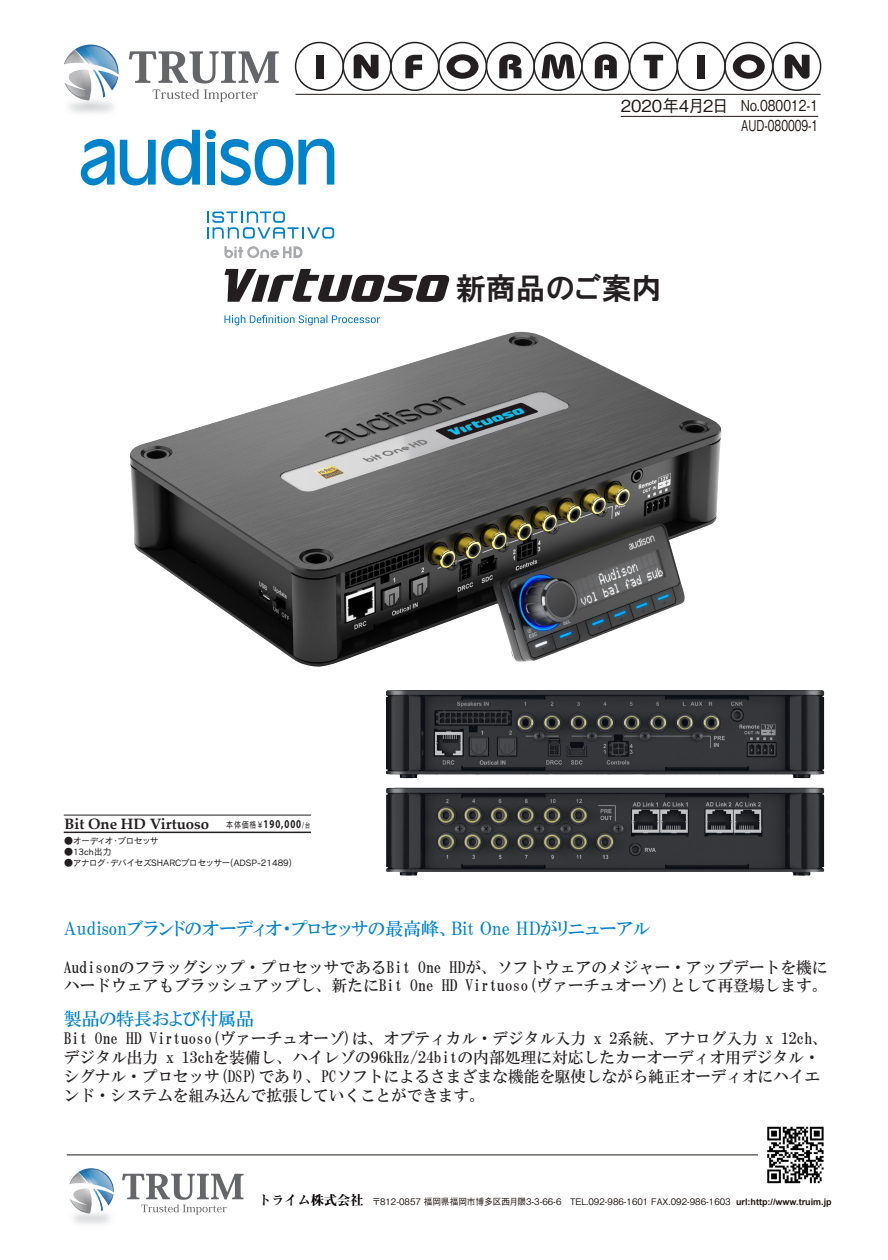
<style>
.page{position:relative;width:888px;height:1260px;background:#fff}
.page>*{position:absolute;margin:0;border:0;box-sizing:border-box;transform-origin:0 0}
.t1{font:30px "HGP Gothic E";color:#231f20}
.t2{font:18px "HGP Mincho B";color:#0082c8}
.t3{font:15.75px/18.9px "HG Mincho B";color:#231f20}
.t4{font:500 15px/20.1px "Gothic BBB Pr 6 N";color:#211814;text-align:right;scale:.82 1}
.t5{font:700 15px "Palatino Linotype";color:#231f20}
.t6{font:500 9px "Gothic BBB Pr 6 N";color:#211814;scale:.96 1}
.t7{font:9px "Cezanne Pro N M";letter-spacing:-.055em;color:#231f20}
.t8{font:9px "Cezanne Pro N M";letter-spacing:-.095em;color:#231f20}
.s1{font-size:16.5px}
.s2{font-family:"Cezanne Pro N M";font-weight:400;font-size:9px}
.s3{font-family:"Myriad Pro";font-size:12px}
.s4{font-family:"Cezanne Pro N M";font-weight:400;font-size:7.5px}
.s5{font-family:"Midashi Min Pr 6 N MA31";font-weight:400;font-size:13.2px;color:#070304}
.s6{font-family:"Arial";font-weight:700}
</style>
<div class="page">
<hr style="left:296px;top:94px;width:525px;height:1px;background:#211814">
<img style="left:69px;top:100px;width:44px;height:13px">
<svg style="left:64px;top:45px;width:55px;height:55px"></svg>
<svg style="left:129px;top:51px;width:150px;height:51px"></svg>
<svg style="left:447px;top:54px;width:32px;height:25px"></svg>
<svg style="left:541px;top:54px;width:34px;height:25px"></svg>
<svg style="left:405px;top:55px;width:17px;height:23px"></svg>
<div style="left:316px;top:55px;width:8px;height:23px;background:#231f20"></div>
<svg style="left:354px;top:54px;width:25px;height:25px"></svg>
<svg style="left:499px;top:54px;width:22px;height:24px"></svg>
<svg style="left:595px;top:54px;width:22px;height:24px"></svg>
<div style="left:697px;top:55px;width:8px;height:23px;background:#231f20"></div>
<svg style="left:785px;top:54px;width:25px;height:25px"></svg>
<svg style="left:644px;top:55px;width:19px;height:23px"></svg>
<svg style="left:733px;top:54px;width:32px;height:25px"></svg>
<div style="left:772px;top:42px;width:49px;height:49px;border:2px solid #231f20;border-radius:50%"></div>
<div style="left:724px;top:42px;width:49px;height:49px;border:2px solid #231f20;border-radius:50%"></div>
<div style="left:677px;top:42px;width:49px;height:49px;border:2px solid #231f20;border-radius:50%"></div>
<div style="left:629px;top:42px;width:49px;height:49px;border:2px solid #231f20;border-radius:50%"></div>
<div style="left:581px;top:42px;width:49px;height:49px;border:2px solid #231f20;border-radius:50%"></div>
<div style="left:533px;top:42px;width:50px;height:49px;border:2px solid #231f20;border-radius:50%"></div>
<div style="left:486px;top:42px;width:49px;height:49px;border:2px solid #231f20;border-radius:50%"></div>
<div style="left:438px;top:42px;width:49px;height:49px;border:2px solid #231f20;border-radius:50%"></div>
<div style="left:390px;top:42px;width:49px;height:49px;border:2px solid #231f20;border-radius:50%"></div>
<div style="left:343px;top:42px;width:49px;height:49px;border:2px solid #231f20;border-radius:50%"></div>
<div style="left:295px;top:42px;width:49px;height:49px;border:2px solid #231f20;border-radius:50%"></div>
<hr style="left:67px;top:1155px;width:753px;height:1px;background:#211814">
<svg style="left:69px;top:1168px;width:45px;height:46px"></svg>
<svg style="left:122px;top:1174px;width:122px;height:41px"></svg>
<img style="left:759px;top:1126px;width:65px;height:58px">
<hr style="left:621px;top:116px;width:197px;height:1px;background:#211814">
<img style="left:130px;top:332px;width:592px;height:335px">
<img style="left:386px;top:787px;width:438px;height:89px">
<img style="left:386px;top:690px;width:385px;height:88px">
<svg style="left:224px;top:246px;width:79px;height:12px"></svg>
<svg style="left:224px;top:269px;width:225px;height:33px"></svg>
<svg style="left:224px;top:315px;width:156px;height:10px"></svg>
<svg style="left:81px;top:130px;width:253px;height:56px"></svg>
<svg style="left:207px;top:211px;width:127px;height:28px"></svg>
<hr style="left:64px;top:815px;width:247px;height:1px;background:#231f20">
<hr style="left:64px;top:832px;width:247px;height:1px;background:#231f20">
<p class="t4" style="left:621px;top:94px;width:242px"><span class="s1">2020年4月2日</span> No.080012-1<br>AUD-080009-1</p>
<h1 class="t1" style="left:456px;top:273px;width:207px">新商品のご案内</h1>
<p class="t5" style="left:64px;top:813px;width:247px">Bit One HD Virtuoso <span class="s2">本体価格￥</span><span class="s3">190,000</span><span class="s4">/台</span></p>
<p class="t8" style="left:64px;top:835px;width:96px">●オーディオ・プロセッサ</p>
<p class="t7" style="left:64px;top:846px;width:49px">●13ch出力</p>
<p class="t7" style="left:64px;top:857px;width:230px">●アナログ・デバイセズSHARCプロセッサー(ADSP-21489)</p>
<p class="t2" style="left:64px;top:919px;width:587px">Audisonブランドのオーディオ・プロセッサの最高峰、Bit One HDがリニューアル</p>
<p class="t3" style="left:64px;top:957px;width:765px">Audisonのフラッグシップ・プロセッサであるBit One HDが、ソフトウェアのメジャー・アップデートを機にハードウェアもブラッシュアップし、新たにBit One HD Virtuoso(ヴァーチュオーゾ)として再登場します。</p>
<p class="t2" style="left:64px;top:1010px;width:192px">製品の特長および付属品</p>
<p class="t3" style="left:64px;top:1029px;width:766px">Bit One HD Virtuoso(ヴァーチュオーゾ)は、オプティカル・デジタル入力 x 2系統、アナログ入力 x 12ch、デジタル出力 x 13chを装備し、ハイレゾの96kHz/24bitの内部処理に対応したカーオーディオ用デジタル・シグナル・プロセッサ(DSP)であり、PCソフトによるさまざまな機能を駆使しながら純正オーディオにハイエンド・システムを組み込んで拡張していくことができます。</p>
<p class="t6" style="left:258px;top:1194px;width:599px"><span class="s5">トライム株式会社</span> 〒812-0857 福岡県福岡市博多区西月隈3-3-66-6　TEL.092-986-1601 FAX.092-986-1603 <span class="s6">url:http://www.truim.jp</span></p>
</div>
